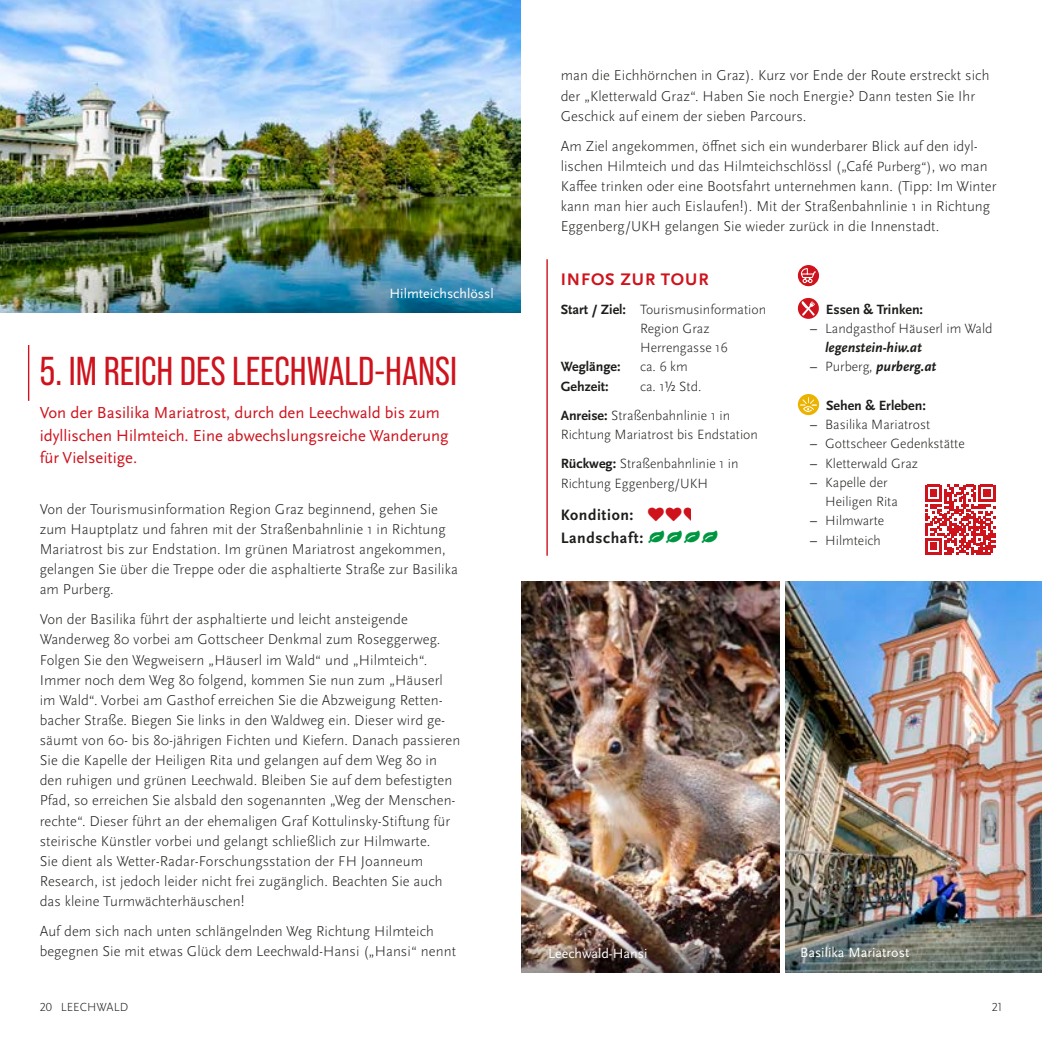
<style>
.page{position:relative;width:1042px;height:1042px;background:#fff}
.page>*{position:absolute;margin:0;border:0;box-sizing:border-box;transform-origin:0 0}
.t1{font:40.25px "Bebas Neue Pro";color:#ce131d}
.t2{font:700 17.5px "Scala Sans Pro";letter-spacing:.05em;color:#ce131d}
.t3{font:16.62px/22.8px "Scala Sans Pro";color:#ce131d}
.t4{font:700 15.75px/22.8px "Scala Sans Pro";letter-spacing:.04em;color:#1d1d1b}
.t5{font:300 14.88px/20.1px "Scala Sans Pro";letter-spacing:.005em;color:#1d1d1b}
.t6{font:300 14px/19.2px "Scala Sans Pro";color:#1d1d1b}
.t7{font:14px "Scala Sans Pro";color:#fff}
.t8{font:700 14px "Scala Sans Pro";color:#1d1d1b}
.t9{font:italic 700 14px "Scala Sans Pro";color:#1d1d1b}
.t10{font:300 12.25px "Scala Sans Pro";letter-spacing:.01em;color:#1d1d1b}
.s1{font-size:14px}
.s2{font-weight:700}
.s3{color:#009641}
.s4{font-weight:400}
.s5{font-weight:700;font-style:italic}
.s6{font-weight:400;font-style:normal}
.s7{font-weight:300;font-style:normal}
</style>
<div class="page">
<img style="left:0;top:0;width:521px;height:313px">
<img style="left:521px;top:582px;width:258px;height:338px">
<img style="left:785px;top:582px;width:257px;height:390px">
<img style="left:521px;top:920px;width:258px;height:52px">
<div style="left:798px;top:298px;width:21px;height:21px;background:#ce131d;border-radius:50%"></div>
<svg style="left:801px;top:300px;width:14px;height:16px"></svg>
<div style="left:798px;top:394px;width:21px;height:21px;background:#ecb200;border-radius:50%"></div>
<svg style="left:800px;top:397px;width:17px;height:15px"></svg>
<hr style="left:546px;top:259px;width:2px;height:297px;background:#ce131d">
<div style="left:798px;top:266px;width:20px;height:19px;background:#ce131d;border-radius:50%"></div>
<div style="left:798px;top:265px;width:21px;height:21px;border:1px solid #ce131d;border-radius:50%"></div>
<svg style="left:800px;top:268px;width:16px;height:16px"></svg>
<hr style="left:28px;top:345px;width:1px;height:56px;background:#ce131d">
<svg style="left:925px;top:484px;width:70px;height:71px"></svg>
<div style="left:537px;top:935px;width:123px;height:36px;background:#1d1d1b;opacity:.4"></div>
<p class="t7" style="left:389px;top:285px;width:106px">Hilmteichschlössl</p>
<h1 class="t1" style="left:40px;top:349px;width:419px">5. IM REICH DES LEECHWALD-HANSI</h1>
<p class="t3" style="left:40px;top:401px;width:410px">Von der Basilika Mariatrost, durch den Leechwald bis zum idyllischen Hilmteich. Eine abwechslungsreiche Wanderung für Vielseitige.</p>
<p class="t5" style="left:40px;top:499px;width:420px">Von der Tourismusinformation Region Graz beginnend, gehen Sie zum Hauptplatz und fahren mit der Straßenbahnlinie 1 in Richtung Mariatrost bis zur Endstation. Im grünen Mariatrost angekommen, gelangen Sie über die Treppe oder die asphaltierte Straße zur Basilika am Purberg.</p>
<p class="t5" style="left:40px;top:609px;width:422px">Von der Basilika führt der asphaltierte und leicht ansteigende Wanderweg 80 vorbei am Gottscheer Denkmal zum Roseggerweg.<br>Folgen Sie den Wegweisern „Häuserl im Wald“ und „Hilmteich“.<br>Immer noch dem Weg 80 folgend, kommen Sie nun zum „Häuserl im Wald“. Vorbei am Gasthof erreichen Sie die Abzweigung Retten&shy;bacher Straße. Biegen Sie links in den Waldweg ein. Dieser wird ge&shy;säumt von 60- bis 80-jährigen Fichten und Kiefern. Danach passieren Sie die Kapelle der Heiligen Rita und gelangen auf dem Weg 80 in den ruhigen und grünen Leechwald. Bleiben Sie auf dem befestigten Pfad, so erreichen Sie alsbald den sogenannten „Weg der Menschen&shy;rechte“. Dieser führt an der ehemaligen Graf Kottulinsky-Stiftung für steirische Künstler vorbei und gelangt schließlich zur Hilmwarte.<br>Sie dient als Wetter-Radar-Forschungsstation der FH Joanneum Research, ist jedoch leider nicht frei zugänglich. Beachten Sie auch das kleine Turmwächterhäuschen!</p>
<p class="t5" style="left:40px;top:921px;width:418px">Auf dem sich nach unten schlängelnden Weg Richtung Hilmteich begegnen Sie mit etwas Glück dem Leechwald-Hansi („Hansi“ nennt</p>
<p class="t5" style="left:561px;top:66px;width:430px">man die Eichhörnchen in Graz). Kurz vor Ende der Route erstreckt sich der „Kletterwald Graz“. Haben Sie noch Energie? Dann testen Sie Ihr<br>Geschick auf einem der sieben Parcours.</p>
<p class="t5" style="left:561px;top:136px;width:437px">Am Ziel angekommen, öffnet sich ein wunderbarer Blick auf den idyl&shy;lischen Hilmteich und das Hilmteichschlössl („Café <span class="s1">Purberg“)</span>, wo man Kaffee trinken oder eine Bootsfahrt unternehmen kann. (Tipp: Im Winter kann man hier auch Eislaufen!). Mit der Straßenbahnlinie 1 in Richtung Eggenberg/UKH gelangen Sie wieder zurück in die Innenstadt.</p>
<p class="t2" style="left:561px;top:269px;width:149px">INFOS ZUR TOUR</p>
<p class="t6" style="left:640px;top:299px;width:128px;text-indent:-79px"><span class="s2">Start / Ziel:</span> Tourismusinformation<br>Region Graz<br>Herrengasse 16</p>
<p class="t8" style="left:561px;top:359px;width:61px">Weglänge:</p>
<p class="t6" style="left:640px;top:357px;width:49px">ca. 6 km</p>
<p class="t8" style="left:561px;top:378px;width:49px">Gehzeit:</p>
<p class="t6" style="left:561px;top:371px;width:171px;line-height:29.2px;text-indent:79px">ca. 1½ Std.<br><span class="s2">Anreise:</span> Straßenbahnlinie 1 in</p>
<p class="t6" style="left:561px;top:420px;width:199px;line-height:29.2px">Richtung Mariatrost bis Endstation<br><span class="s2">Rückweg:</span> Straßenbahnlinie 1 in</p>
<p class="t6" style="left:561px;top:473px;width:149px">Richtung Eggenberg/UKH</p>
<p class="t4" style="left:561px;top:504px;width:158px">Kondition:<br>Landschaft: <span class="s3">●●●●</span></p>
<p class="t8" style="left:826px;top:301px;width:99px">Essen &amp; Trinken:</p>
<p class="t6" style="left:825px;top:319px;width:169px;text-indent:-15px"><span class="s4">–</span> Landgasthof Häuserl im Wald <span class="s5">legenstein-hiw.at</span></p>
<p class="t9" style="left:810px;top:359px;width:128px"><span class="s6">–</span> <span class="s7">Purberg,</span> purberg.at</p>
<p class="t8" style="left:826px;top:397px;width:101px">Sehen &amp; Erleben:</p>
<p class="t6" style="left:810px;top:415px;width:121px"><span class="s4">–</span> Basilika Mariatrost</p>
<p class="t6" style="left:810px;top:434px;width:156px"><span class="s4">–</span> Gottscheer Gedenkstätte</p>
<p class="t6" style="left:810px;top:453px;width:109px"><span class="s4">–</span> Kletterwald Graz</p>
<p class="t6" style="left:825px;top:473px;width:74px;text-indent:-15px"><span class="s4">–</span> Kapelle der<br>Heiligen Rita</p>
<p class="t6" style="left:810px;top:511px;width:75px"><span class="s4">–</span> Hilmwarte</p>
<p class="t6" style="left:810px;top:530px;width:72px"><span class="s4">–</span> Hilmteich</p>
<p class="t7" style="left:548px;top:945px;width:101px">Leechwald-Hansi</p>
<p class="t7" style="left:800px;top:944px;width:111px">Basilika Mariatrost</p>
<p class="t10" style="left:40px;top:1000px;width:90px">20 LEECHWALD</p>
<p class="t10" style="left:992px;top:1000px;width:12px">21</p>
</div>
